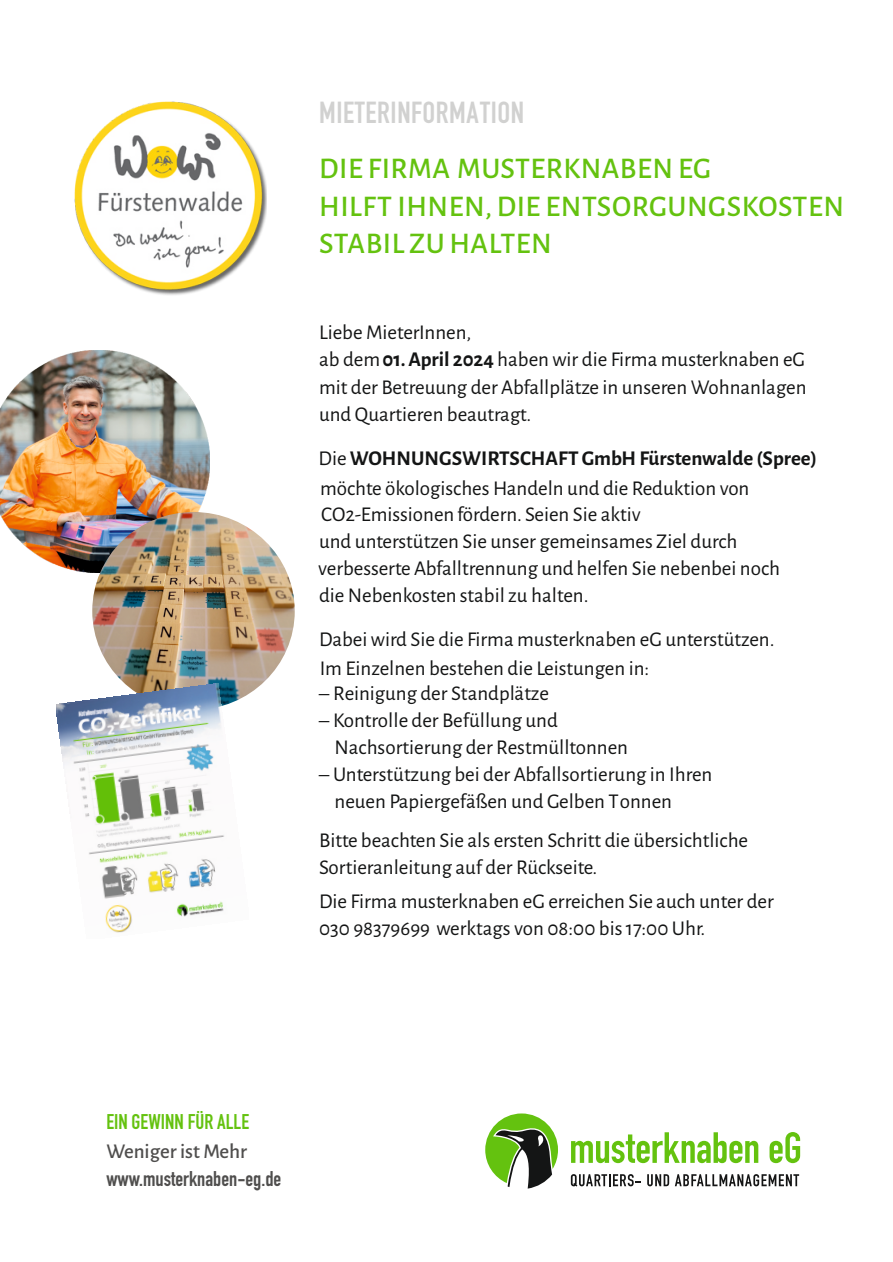
<style>
.page{position:relative;width:893px;height:1262px;background:#fff}
.page>*{position:absolute;margin:0;border:0;box-sizing:border-box;transform-origin:0 0}
.t1{font:500 30px/37.5px "Alegreya Sans";letter-spacing:.015em;color:#64c20f}
.t2{font:30px "DIN Engschrift";letter-spacing:.02em;color:#d1d1d0}
.t3{font:21px/27px "Alegreya Sans";color:#141515}
.t4{font:700 21px "Alegreya Sans";color:#141515}
.t5{font:21px "DIN Engschrift";color:#4f4e4d}
.t6{font:21px "DIN Engschrift";color:#64c20f}
.t7{font:500 21px "Alegreya Sans";color:#4f4e4d}
.s1{font-weight:700}
.s2{font-weight:400}
</style>
<div class="page">
<svg style="left:571px;top:1132px;width:229px;height:31px"></svg>
<svg style="left:571px;top:1174px;width:69px;height:12px"></svg>
<svg style="left:647px;top:1174px;width:152px;height:12px"></svg>
<svg style="left:485px;top:1113px;width:73px;height:75px"></svg>
<img style="left:0;top:350px;width:209px;height:223px">
<img style="left:92px;top:512px;width:203px;height:198px;border-radius:50%">
<img style="left:74px;top:101px;width:193px;height:194px">
<img style="left:56px;top:683px;width:193px;height:250px">
<h1 class="t2" style="left:319px;top:96px;width:206px">MIETERINFORMATION</h1>
<h1 class="t1" style="left:319px;top:150px;width:526px">DIE FIRMA MUSTERKNABENEG<br>HILFT IHNEN,DIE ENTSORGUNGSKOSTEN<br>STABIL ZU HALTEN</h1>
<p class="t3" style="left:319px;top:320px;width:489px">Liebe MieterInnen,<br>ab dem<span class="s1">01. April 2024</span> haben wir die Firma musterknaben eG mit der Betreuung der Abfallplätze in unseren Wohnanlagen und Quartieren beautragt.</p>
<p class="t4" style="left:318px;top:448px;width:500px"><span class="s2">Die</span> WOHNUNGSWIRTSCHAFT GmbH Fürstenwalde (Spree)</p>
<p class="t3" style="left:318px;top:501px;width:463px">CO2-Emissionen fördern. Seien Sie aktiv<br>und unterstützen Sie unser gemeinsames Ziel durch verbesserte Abfalltrennung und helfen Sie nebenbei noch die Nebenkosten stabil zu halten.</p>
<p class="t3" style="left:319px;top:625px;width:457px;line-height:29.2px">Dabei wird Sie die Firma musterknaben eG unterstützen.<br>Im Einzelnen bestehen die Leistungen in:</p>
<p class="t3" style="left:319px;top:680px;width:231px">– Reinigung der Standplätze</p>
<p class="t3" style="left:334px;top:707px;width:295px;text-indent:-15px">– Kontrolle der Befüllung und<br>Nachsortierung der Restmülltonnen</p>
<p class="t3" style="left:334px;top:761px;width:379px;text-indent:-15px">– Unterstützung bei der Abfallsortierung in Ihren neuen Papiergefäßen und Gelben Tonnen</p>
<p class="t3" style="left:319px;top:827px;width:430px">Bitte beachten Sie als ersten Schritt die übersichtliche<br>Sortieranleitung auf der Rückseite.</p>
<p class="t3" style="left:319px;top:888px;width:456px">Die Firma musterknaben eG erreichen Sie auch unter der<br>030 98379699 werktags von 08:00 bis 17:00 Uhr.</p>
<p class="t3" style="left:320px;top:475px;width:431px">möchte ökologisches Handeln und die Reduktion von</p>
<p class="t6" style="left:106px;top:1110px;width:144px">EIN GEWINN FÜR ALLE</p>
<p class="t7" style="left:106px;top:1141px;width:142px">Weniger ist Mehr</p>
<p class="t5" style="left:106px;top:1167px;width:176px">www.musterknaben-eg.de</p>
</div>
